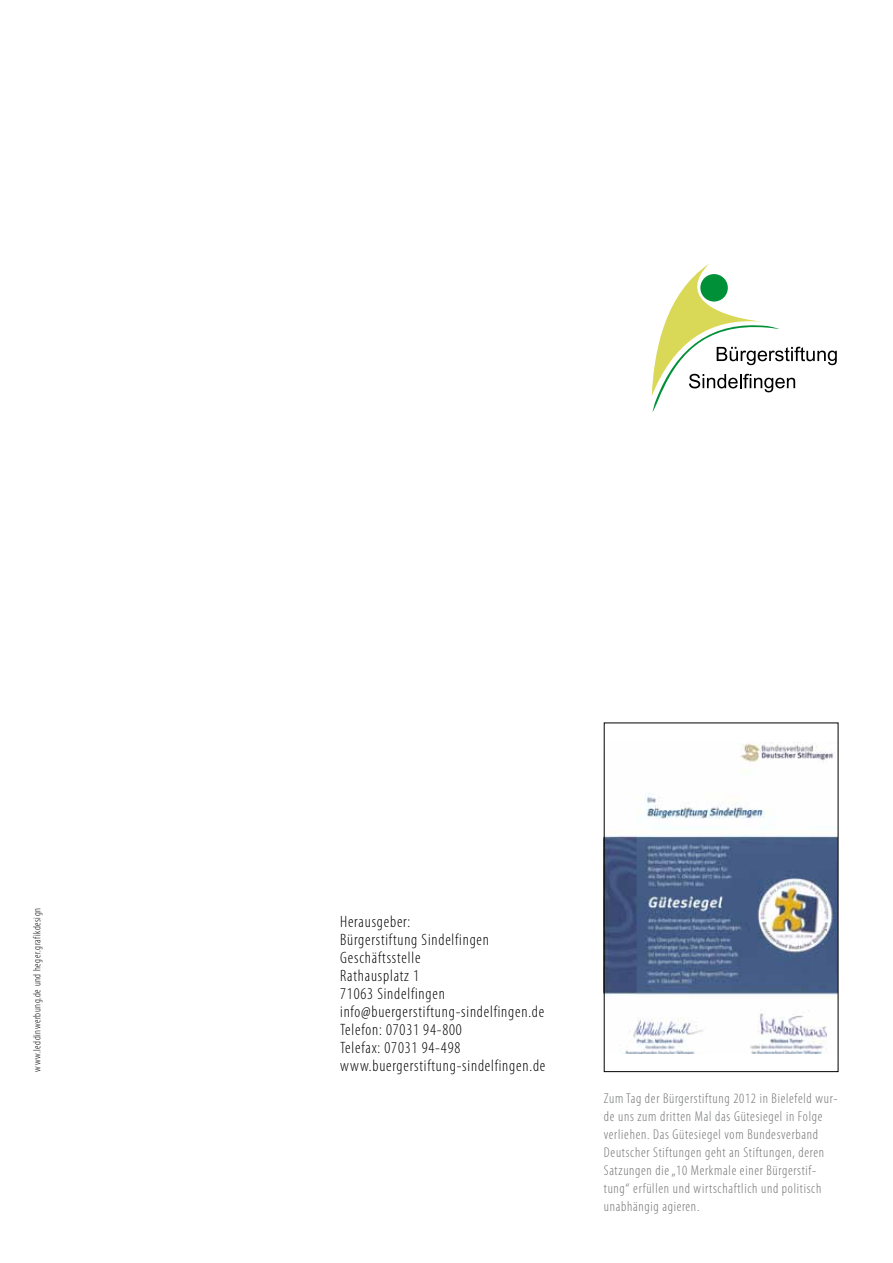
<style>
.page{position:relative;width:893px;height:1263px;background:#fff}
.page>*{position:absolute;margin:0;border:0;box-sizing:border-box;transform-origin:0 0}
.t1{font:300 condensed 16.5px/18px "Myriad Pro";letter-spacing:.05em;color:#000}
.t2{font:300 condensed 14.25px/18px "Myriad Pro";letter-spacing:.05em;color:#707172}
.t3{font:300 condensed 10.5px "Myriad Pro";letter-spacing:.05em;color:#000}
</style>
<div class="page">
<svg style="left:652px;top:264px;width:185px;height:148px"></svg>
<img style="left:606px;top:743px;width:230px;height:310px">
<div style="left:604px;top:722px;width:234px;height:350px;border:1px solid #000"></div>
<p class="t3" style="left:31px;top:1071px;width:165px;rotate:-90deg">www.leddinwerbung.de und heger.grafikdesign</p>
<p class="t1" style="left:340px;top:912px;width:206px">Herausgeber:<br>Bürgerstiftung Sindelfingen<br>Geschäftsstelle<br>Rathausplatz 1<br>71063 Sindelfingen info@buergerstiftung-sindelfingen.de<br>Telefon: 07031 94-800<br>Telefax: 07031 94-498</p>
<p class="t1" style="left:340px;top:1056px;width:207px">www.buergerstiftung-sindelfingen.de</p>
<p class="t2" style="left:604px;top:1089px;width:235px">Zum Tag der Bürgerstiftung 2012 in Bielefeld wur&shy;de uns zum dritten Mal das Gütesiegel in Folge verliehen. Das Gütesiegel vom Bundesverband Deutscher Stiftungen geht an Stiftungen, deren Satzungen die „10 Merkmale einer Bürgerstif&shy;tung“ erfüllen und wirtschaftlich und politisch unabhängig agieren.</p>
</div>
